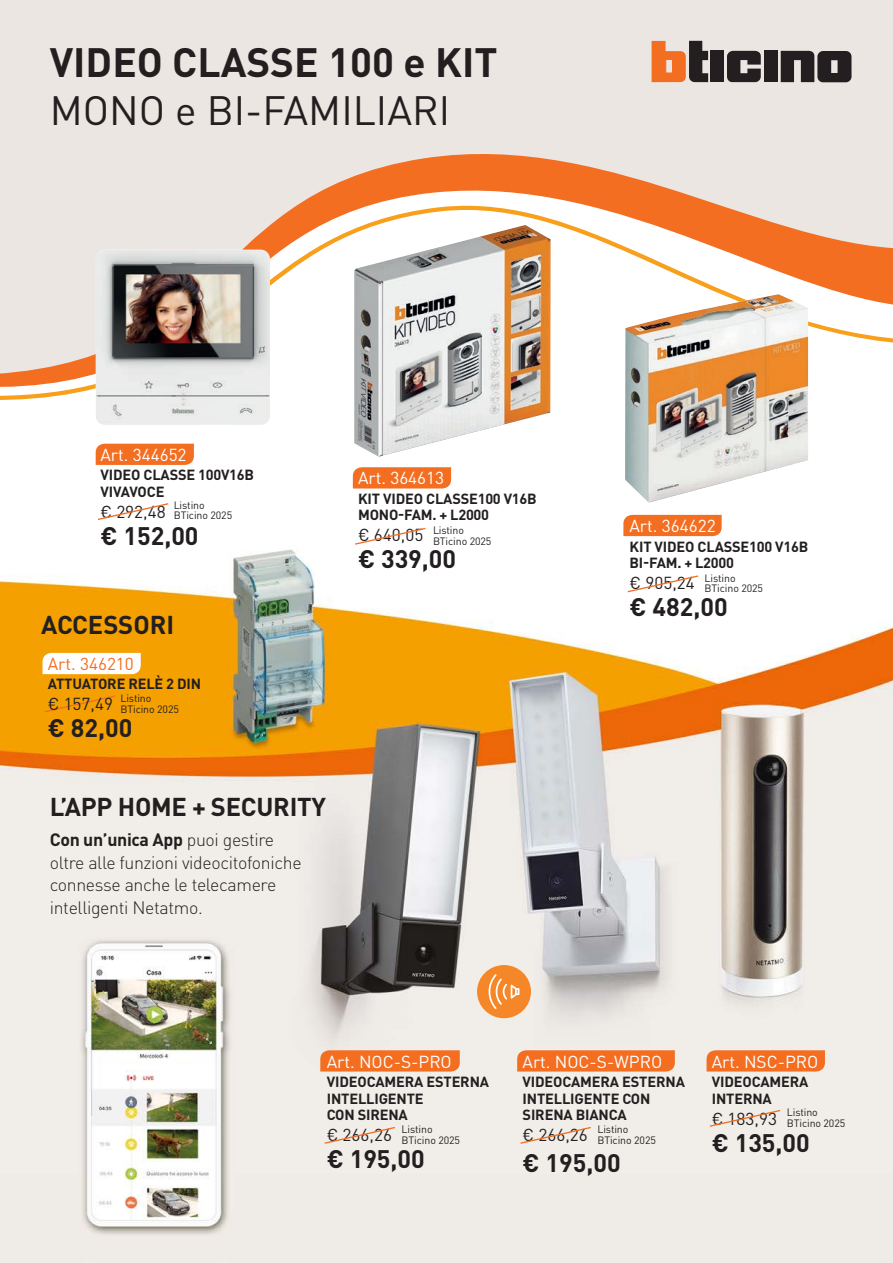
<style>
.page{position:relative;width:893px;height:1263px;background:#fff}
.page>*{position:absolute;margin:0;border:0;box-sizing:border-box;transform-origin:0 0}
.t1{font:700 40.5px "DIN Pro";color:#231f20}
.t2{font:40.5px "DIN Pro";color:#231f20}
.t3{font:700 25.5px "DIN Pro";letter-spacing:-.01em;color:#231f20}
.t4{font:700 25.05px "DIN Pro";color:#231f20}
.t5{font:300 17.7px/22.6px "DIN Pro";letter-spacing:-.02em;color:#231f20}
.t6{font:17.25px "DIN Pro";color:#fff}
.t7{font:17.25px "DIN Pro";color:#231f20}
.t8{font:17.25px "DIN Pro";color:#f36e21}
.t9{font:700 14.55px/16.5px "DIN Pro";letter-spacing:-.01em;color:#231f20}
.t10{font:10.65px/10.6px "DIN Pro";letter-spacing:-.01em;color:#231f20}
.s1{font-weight:700}
</style>
<div class="page">
<img style="left:0;top:443px;width:893px;height:820px">
<svg style="left:0;top:0;width:893px;height:395px;fill:#ebe6e1"></svg>
<img style="left:354px;top:225px;width:197px;height:232px">
<img style="left:625px;top:294px;width:183px;height:208px">
<img style="left:96px;top:250px;width:174px;height:175px">
<div style="left:477px;top:965px;width:54px;height:53px;background:#f58728;border-radius:50%"></div>
<svg style="left:489px;top:974px;width:30px;height:35px"></svg>
<div style="left:320px;top:1050px;width:140px;height:21px;background:#f36e21"></div>
<svg style="left:323px;top:1126px;width:73px;height:19px"></svg>
<div style="left:517px;top:1050px;width:158px;height:21px;background:#f36e21"></div>
<svg style="left:519px;top:1126px;width:73px;height:19px"></svg>
<div style="left:706px;top:1050px;width:119px;height:21px;background:#f36e21"></div>
<svg style="left:708px;top:1109px;width:74px;height:19px"></svg>
<div style="left:96px;top:444px;width:98px;height:21px;background:#f36e21"></div>
<svg style="left:96px;top:502px;width:74px;height:19px"></svg>
<div style="left:353px;top:467px;width:98px;height:21px;background:#f36e21"></div>
<svg style="left:354px;top:527px;width:73px;height:19px"></svg>
<div style="left:623px;top:515px;width:99px;height:21px;background:#f36e21"></div>
<svg style="left:626px;top:574px;width:74px;height:19px"></svg>
<svg style="left:43px;top:653px;width:98px;height:21px"></svg>
<svg style="left:43px;top:694px;width:74px;height:19px"></svg>
<div style="left:710px;top:51px;width:14px;height:31px;background:#231f20"></div>
<div style="left:764px;top:51px;width:13px;height:31px;background:#231f20"></div>
<svg style="left:652px;top:41px;width:56px;height:41px;background:#b6754f"></svg>
<svg style="left:727px;top:51px;width:34px;height:31px"></svg>
<svg style="left:781px;top:51px;width:70px;height:31px;background:#433f3f"></svg>
<h1 class="t1" style="left:50px;top:34px;width:449px">VIDEO CLASSE 100 e KIT</h1>
<h1 class="t2" style="left:50px;top:83px;width:402px">MONO e BI-FAMILIARI</h1>
<p class="t6" style="left:100px;top:443px;width:88px">Art. 344652</p>
<p class="t9" style="left:100px;top:466px;width:155px">VIDEO CLASSE 100V16B<br>VIVAVOCE</p>
<p class="t7" style="left:100px;top:500px;width:67px">€ 292,48</p>
<h3 class="t4" style="left:100px;top:519px;width:100px">€ 152,00</h3>
<p class="t10" style="left:174px;top:499px;width:60px">Listino<br>BTicino 2025</p>
<h2 class="t3" style="left:41px;top:607px;width:135px">ACCESSORI</h2>
<p class="t8" style="left:48px;top:652px;width:88px">Art. 346210</p>
<p class="t9" style="left:48px;top:675px;width:155px">ATTUATORE RELÈ 2 DIN</p>
<p class="t7" style="left:48px;top:692px;width:67px">€ 157,49</p>
<h3 class="t4" style="left:48px;top:711px;width:86px">€ 82,00</h3>
<p class="t10" style="left:120px;top:692px;width:60px">Listino<br>BTicino 2025</p>
<h2 class="t3" style="left:50px;top:789px;width:278px">L’APP HOME + SECURITY</h2>
<p class="t5" style="left:50px;top:827px;width:253px"><span class="s1">Con un’unica App</span> puoi gestire oltre alle funzioni videocitofoniche connesse anche le telecamere intelligenti Netatmo.</p>
<p class="t6" style="left:358px;top:466px;width:88px">Art. 364613</p>
<p class="t9" style="left:358px;top:490px;width:180px">KIT VIDEO CLASSE100 V16B<br>MONO-FAM. + L2000</p>
<p class="t7" style="left:358px;top:523px;width:67px">€ 640,05</p>
<h3 class="t4" style="left:358px;top:542px;width:100px">€ 339,00</h3>
<p class="t10" style="left:433px;top:525px;width:60px">Listino<br>BTicino 2025</p>
<p class="t6" style="left:629px;top:514px;width:88px">Art. 364622</p>
<p class="t9" style="left:630px;top:537px;width:180px">KIT VIDEO CLASSE100 V16B<br>BI-FAM. + L2000</p>
<p class="t7" style="left:629px;top:571px;width:67px">€ 905,24</p>
<h3 class="t4" style="left:629px;top:590px;width:100px">€ 482,00</h3>
<p class="t10" style="left:705px;top:572px;width:60px">Listino<br>BTicino 2025</p>
<p class="t6" style="left:327px;top:1050px;width:127px">Art. NOC-S-PRO</p>
<p class="t9" style="left:327px;top:1073px;width:164px">VIDEOCAMERA ESTERNA<br>INTELLIGENTE<br>CON SIRENA</p>
<p class="t7" style="left:327px;top:1123px;width:67px">€ 266,26</p>
<h3 class="t4" style="left:327px;top:1142px;width:100px">€ 195,00</h3>
<p class="t10" style="left:402px;top:1123px;width:60px">Listino<br>BTicino 2025</p>
<p class="t6" style="left:522px;top:1050px;width:141px">Art. NOC-S-WPRO</p>
<p class="t9" style="left:523px;top:1073px;width:164px">VIDEOCAMERA ESTERNA<br>INTELLIGENTE CON<br>SIRENA BIANCA</p>
<p class="t7" style="left:522px;top:1123px;width:67px">€ 266,26</p>
<h3 class="t4" style="left:522px;top:1146px;width:100px">€ 195,00</h3>
<p class="t10" style="left:597px;top:1123px;width:60px">Listino<br>BTicino 2025</p>
<p class="t6" style="left:712px;top:1050px;width:108px">Art. NSC-PRO</p>
<p class="t9" style="left:712px;top:1073px;width:98px">VIDEOCAMERA<br>INTERNA</p>
<p class="t7" style="left:712px;top:1107px;width:67px">€ 183,93</p>
<h3 class="t4" style="left:712px;top:1125px;width:100px">€ 135,00</h3>
<p class="t10" style="left:787px;top:1106px;width:60px">Listino<br>BTicino 2025</p>
</div>
